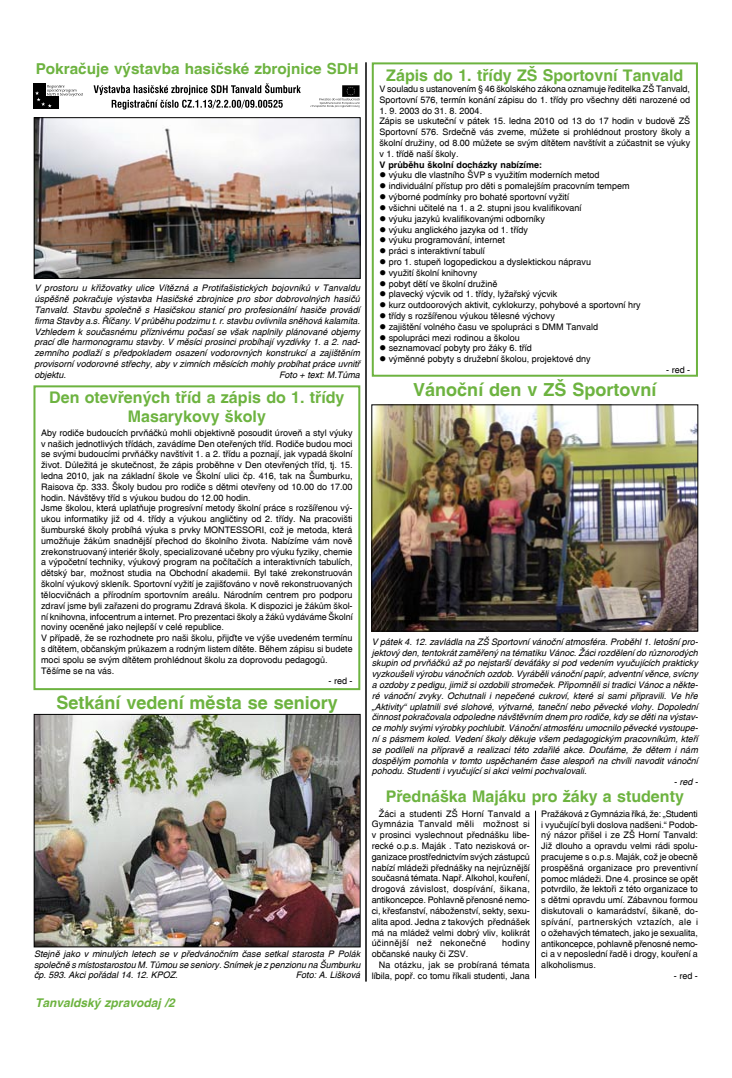
<style>
.page{position:relative;width:732px;height:1078px;background:#fff}
.page>*{position:absolute;margin:0;border:0;box-sizing:border-box;transform-origin:0 0}
.t1{font:700 18px "Switzerland";color:#6db340}
.t2{font:700 16px/19.2px "Switzerland";color:#6db340;text-align:center}
.t3{font:700 15px "Switzerland";color:#6db340}
.t4{font:italic 700 12px "Switzerland";color:#6db340}
.t5{font:9px/10.8px "Switzerland";color:#000}
.t6{font:italic 9px/10.8px "Switzerland";color:#000;text-align:justify}
.t7{font:700 9px "Switzerland";color:#000}
.t8{font:9px "Switzerland";letter-spacing:.02em;color:#000}
</style>
<div class="page">
<hr style="left:365px;top:62px;width:1px;height:919px;background:#000">
<svg style="left:310px;top:85px;width:49px;height:22px"></svg>
<svg style="left:93px;top:83px;width:207px;height:26px"></svg>
<svg style="left:34px;top:84px;width:49px;height:25px"></svg>
<div style="left:33px;top:385px;width:327px;height:305px;border:2px solid #6db340"></div>
<div style="left:371px;top:62px;width:326px;height:314px;border:2px solid #6db340"></div>
<img style="left:36px;top:119px;width:322px;height:157px">
<div style="left:34px;top:117px;width:326px;height:161px;border:1px solid #000"></div>
<img style="left:373px;top:406px;width:322px;height:223px">
<div style="left:371px;top:404px;width:326px;height:227px;border:1px solid #000"></div>
<img style="left:36px;top:716px;width:322px;height:228px">
<div style="left:34px;top:714px;width:326px;height:232px;border:1px solid #000"></div>
<hr style="left:535px;top:810px;width:1px;height:167px;background:#000">
<h3 class="t3" style="left:36px;top:60px;width:324px">Pokračuje výstavba hasičské zbrojnice SDH</h3>
<p class="t6" style="left:34px;top:283px;width:327px">V prostoru u křižovatky ulice Vítězná a Protifašistických bojovníků v Tanvaldu úspěšně pokračuje výstavba Hasičské zbrojnice pro sbor dobrovolných hasičů Tanvald. Stavbu společně s Hasičskou stanicí pro profesionální hasiče provádí firma Stavby a.s. Říčany. V průběhu podzimu t. r. stavbu ovlivnila sněhová kalamita.<br>Vzhledem k současnému příznivému počasí se však naplnily plánované objemy prací dle harmonogramu stavby. V měsíci prosinci probíhají vyzdívky 1. a 2. nad&shy;zemního podlaží s předpokladem osazení vodorovných konstrukcí a zajištěním provisorní vodorovné střechy, aby v zimních měsících mohly probíhat práce uvnitř objektu.</p>
<p class="t6" style="left:279px;top:369px;width:82px">Foto + text: M.Tůma</p>
<h2 class="t2" style="left:49px;top:387px;width:297px">Den otevřených tříd a zápis do 1. třídy<br>Masarykovy školy</h2>
<p class="t5" style="left:41px;top:427px;width:313px">Aby rodiče budoucích prvňáčků mohli objektivně posoudit úroveň a styl výuky v našich jednotlivých třídách, zavádíme Den oteřených tříd. Rodiče budou moci se svými budoucími prvňáčky navštívit 1. a 2. třídu a poznají, jak vypadá školní život. Důležitá je skutečnost, že zápis proběhne v Den otevřených tříd, tj. 15. ledna 2010, jak na základní škole ve Školní ulici čp. 416, tak na Šumburku, Raisova čp. 333. Školy budou pro rodiče s dětmi otevřeny od 10.00 do 17.00 hodin. Návštěvy tříd s výukou budou do 12.00 hodin.<br>Jsme školou, která uplatňuje progresívní metody školní práce s rozšířenou vý&shy;ukou informatiky již od 4. třídy a výukou angličtiny od 2. třídy. Na pracovišti šumburské školy probíhá výuka s prvky MONTESSORI, což je metoda, která umožňuje žákům snadnější přechod do školního života. Nabízíme vám nově zrekonstruovaný interiér školy, specializované učebny pro výuku fyziky, chemie a výpočetní techniky, výukový program na počítačích a interaktivních tabulích, dětský bar, možnost studia na Obchodní akademii. Byl také zrekonstruován školní výukový skleník. Sportovní vyžití je zajišťováno v nově rekonstruovaných tělocvičnách a přírodním sportovním areálu. Národním centrem pro podporu zdraví jsme byli zařazeni do programu Zdravá škola. K dispozici je žákům škol&shy;ní knihovna, infocentrum a internet. Pro prezentaci školy a žáků vydáváme Školní noviny oceněné jako nejlepší v celé republice.<br>V případě, že se rozhodnete pro naši školu, přijďte ve výše uvedeném termínu s dítětem, občanským průkazem a rodným listem dítěte. Během zápisu si budete moci spolu se svým dítětem prohlédnout školu za doprovodu pedagogů.<br>Těšíme se na vás.</p>
<p class="t5" style="left:328px;top:675px;width:25px">- red -</p>
<h1 class="t1" style="left:56px;top:691px;width:283px">Setkání vedení města se seniory</h1>
<p class="t6" style="left:34px;top:948px;width:328px">Stejně jako v minulých letech se v předvánočním čase setkal starosta P Polák společně s místostarostou M. Tůmou se seniory. Snímek je z penzionu na Šumburku čp. 593. Akci pořádal 14. 12. KPOZ.</p>
<p class="t6" style="left:295px;top:969px;width:66px">Foto: A. Lišková</p>
<h3 class="t4" style="left:35px;top:995px;width:141px">Tanvaldský zpravodaj /2</h3>
<h2 class="t2" style="left:386px;top:66px;width:298px">Zápis do 1. třídy ZŠ Sportovní Tanvald</h2>
<p class="t5" style="left:379px;top:83px;width:312px">V souladu s ustanovením § 46 školského zákona oznamuje ředitelka ZŠ Tanvald,<br>Sportovní 576, termín konání zápisu do 1. třídy pro všechny děti narozené od</p>
<p class="t5" style="left:379px;top:105px;width:312px">1. 9. 2003 do 31. 8. 2004.<br>Zápis se uskuteční v pátek 15. ledna 2010 od 13 do 17 hodin v budově ZŠ Sportovní 576. Srdečně vás zveme, můžete si prohlédnout prostory školy a školní družiny, od 8.00 můžete se svým dítětem navštívit a zúčastnit se výuky v 1. třídě naší školy.</p>
<p class="t7" style="left:379px;top:159px;width:164px">V průběhu školní docházky nabízíme:</p>
<p class="t5" style="left:379px;top:170px;width:221px">● výuku dle vlastního ŠVP s využitím moderních metod</p>
<p class="t5" style="left:379px;top:181px;width:251px">● individuální přístup pro děti s pomalejším pracovním tempem</p>
<p class="t5" style="left:379px;top:191px;width:191px">● výborné podmínky pro bohaté sportovní vyžití</p>
<p class="t5" style="left:379px;top:202px;width:203px">● všichni učitelé na 1. a 2. stupni jsou kvalifikovaní</p>
<p class="t5" style="left:379px;top:213px;width:167px">● výuku jazyků kvalifikovanými odborníky</p>
<p class="t5" style="left:379px;top:224px;width:150px">● výuku anglického jazyka od 1. třídy</p>
<p class="t5" style="left:379px;top:235px;width:127px">● výuku programování, internet</p>
<p class="t5" style="left:379px;top:245px;width:107px">● práci s interaktivní tabulí</p>
<p class="t5" style="left:379px;top:256px;width:213px">● pro 1. stupeň logopedickou a dyslektickou nápravu</p>
<p class="t5" style="left:379px;top:267px;width:99px">● využití školní knihovny</p>
<p class="t5" style="left:379px;top:278px;width:119px">● pobyt dětí ve školní družině</p>
<p class="t5" style="left:379px;top:289px;width:179px">● plavecký výcvik od 1. třídy, lyžařský výcvik</p>
<p class="t5" style="left:379px;top:299px;width:262px">● kurz outdoorových aktivit, cyklokurzy, pohybové a sportovní hry</p>
<p class="t5" style="left:379px;top:310px;width:177px">● třídy s rozšířenou výukou tělesné výchovy</p>
<p class="t5" style="left:379px;top:321px;width:220px">● zajištění volného času ve spolupráci s DMM Tanvald</p>
<p class="t5" style="left:379px;top:332px;width:142px">● spolupráci mezi rodinou a školou</p>
<p class="t5" style="left:379px;top:343px;width:154px">● seznamovací pobyty pro žáky 6. tříd</p>
<p class="t5" style="left:379px;top:353px;width:212px">● výměnné pobyty s družební školou, projektové dny</p>
<p class="t5" style="left:666px;top:364px;width:25px">- red -</p>
<h1 class="t1" style="left:413px;top:378px;width:245px">Vánoční den v ZŠ Sportovní</h1>
<p class="t6" style="left:371px;top:636px;width:328px">V pátek 4. 12. zavládla na ZŠ Sportovní vánoční atmosféra. Proběhl 1. letošní pro&shy;jektový den, tentokrát zaměřený na tématiku Vánoc. Žáci rozdělení do různorodých skupin od prvňáčků až po nejstarší deváťáky si pod vedením vyučujících prakticky vyzkoušeli výrobu vánočních ozdob. Vyráběli vánoční papír, adventní věnce, svícny a ozdoby z pedigu, jimiž si ozdobili stromeček. Připomněli si tradici Vánoc a někte&shy;ré vánoční zvyky. Ochutnali i nepečené cukroví, které si sami připravili. Ve hře „Aktivity“ uplatnili své slohové, výtvarné, taneční nebo pěvecké vlohy. Dopolední činnost pokračovala odpoledne návštěvním dnem pro rodiče, kdy se děti na výstav&shy;ce mohly svými výrobky pochlubit. Vánoční atmosféru umocnilo pěvecké vystoupe&shy;ní s pásmem koled. Vedení školy děkuje všem pedagogickým pracovníkům, kteří se podíleli na přípravě a realizaci této zdařilé akce. Doufáme, že dětem i nám dospělým pomohla v tomto uspěchaném čase alespoň na chvíli navodit vánoční pohodu. Studenti i vyučující si akci velmi pochvalovali.</p>
<p class="t6" style="left:673px;top:776px;width:25px">- red -</p>
<h2 class="t2" style="left:385px;top:786px;width:299px">Přednáška Majáku pro žáky a studenty</h2>
<p class="t5" style="left:371px;top:807px;width:160px;text-align:justify;text-indent:7px">Žáci a studenti ZŠ Horní Tanvald a Gymnázia Tanvald měli možnost si v prosinci vyslechnout přednášku libe&shy;recké o.p.s. Maják . Tato nezisková or&shy;ganizace prostřednictvím svých zástupců nabízí mládeži přednášky na nejrůznější současná témata. Např. Alkohol, kouření, drogová závislost, dospívání, šikana, antikoncepce. Pohlavně přenosné nemo&shy;ci, křesťanství, náboženství, sekty, sexu&shy;alita apod. Jedna z takových přednášek má na mládež velmi dobrý vliv, kolikrát účinnější než nekonečné</p>
<p class="t5" style="left:502px;top:937px;width:29px">hodiny</p>
<p class="t5" style="left:371px;top:948px;width:98px">občanské nauky či ZSV.</p>
<p class="t8" style="left:378px;top:959px;width:153px">Na otázku, jak se probíraná témata</p>
<p class="t5" style="left:371px;top:969px;width:160px">líbila, popř. co tomu říkali studenti, Jana</p>
<p class="t5" style="left:541px;top:808px;width:158px;text-align:justify">Pražáková z Gymnázia říká, že: „Studenti i vyučující byli doslova nadšeni.“ Podob&shy;ný názor přišel i ze ZŠ Horní Tanvald:<br>Již dlouho a opravdu velmi rádi spolu&shy;pracujeme s o.p.s. Maják, což je obecně prospěšná organizace pro preventivní pomoc mládeži. Dne 4. prosince se opět potvrdilo, že lektoři z této organizace to s dětmi opravdu umí. Zábavnou formou diskutovali o kamarádství, šikaně, do&shy;spívání, partnerských vztazích, ale i o ožehavých tématech, jako je sexualita, antikoncepce, pohlavně přenosné nemo&shy;ci a v neposlední řadě i drogy, kouření a alkoholismus.</p>
<p class="t5" style="left:673px;top:970px;width:25px">- red -</p>
</div>
